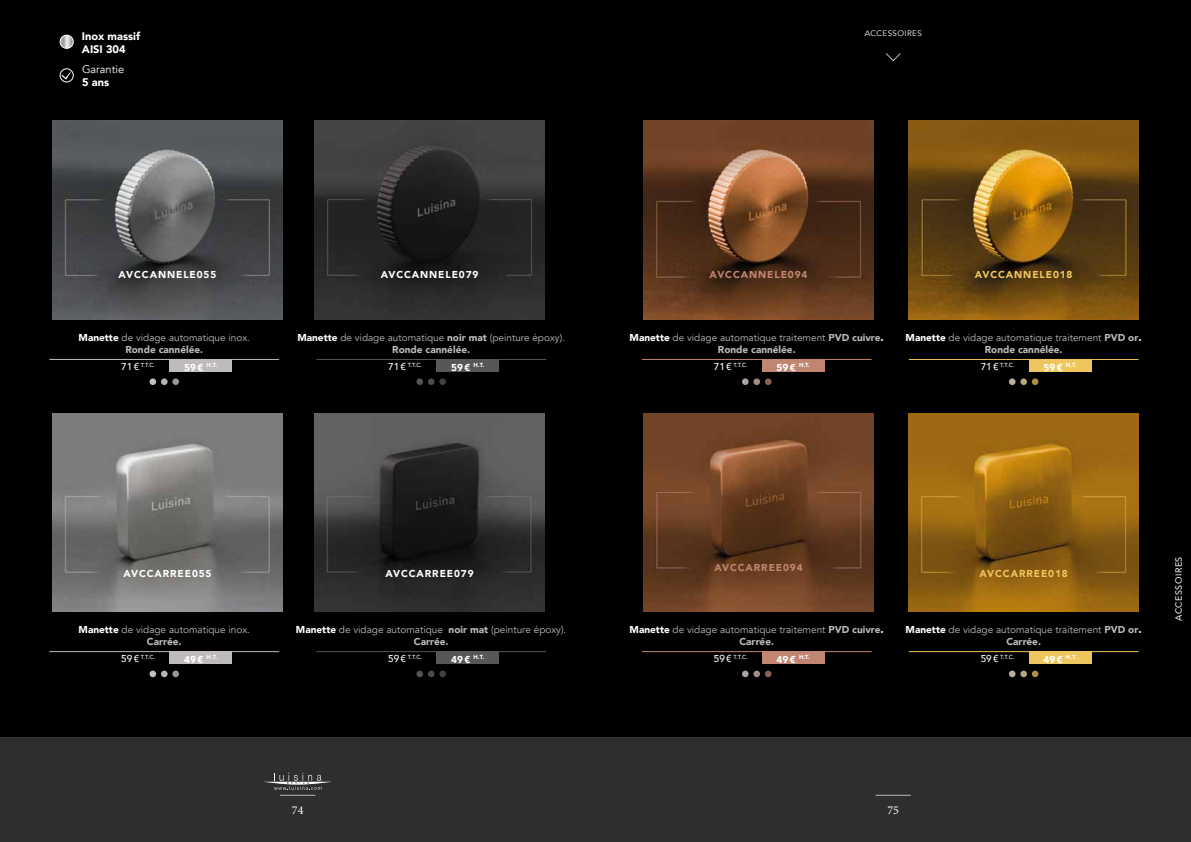
<style>
.page{position:relative;width:1191px;height:842px;background:#000}
.page>*{position:absolute;margin:0;border:0;box-sizing:border-box;transform-origin:0 0}
.t1{font:12px "Minion Pro";color:#fff}
.t2{font:900 11px/13.2px "Avenir";color:#fff}
.t3{font:11px "Avenir";color:#fff}
.t4{font:10px/12px "Avenir";color:#bebbba;text-align:center}
.t5{font:900 10px "Avenir";letter-spacing:.09em;color:#fff}
.t6{font:900 10px "Avenir";letter-spacing:.09em;color:#c18672}
.t7{font:900 10px "Avenir";letter-spacing:.09em;color:#efc65e}
.t8{font:9px "Avenir";letter-spacing:.05em;color:#fff}
.t9{font:8px "Avenir";letter-spacing:.05em;color:#fff}
.t10{font:500 5.8px "Avenir";color:#fff}
.t11{font:900 5.8px "Avenir";color:#fff}
.s1{font-weight:900;color:#fff}
.s2{font-weight:900}
.s3{font-weight:900;font-size:11px;color:#fff}
.s4{font-size:10px}
</style>
<div class="page">
<img style="left:52px;top:121px;width:230px;height:198px">
<img style="left:52px;top:413px;width:230px;height:198px">
<img style="left:643px;top:121px;width:230px;height:198px">
<img style="left:643px;top:413px;width:230px;height:198px">
<img style="left:909px;top:121px;width:229px;height:198px">
<img style="left:909px;top:413px;width:229px;height:198px">
<img style="left:315px;top:121px;width:229px;height:198px">
<img style="left:315px;top:413px;width:229px;height:198px">
<div style="left:0;top:737px;width:1190px;height:105px;background:#2e2e2d"></div>
<hr style="left:875px;top:795px;width:35px;height:1px;background:#bebbba">
<hr style="left:280px;top:795px;width:35px;height:1px;background:#bebbba">
<svg style="left:264px;top:773px;width:68px;height:17px"></svg>
<svg style="left:885px;top:53px;width:16px;height:8px"></svg>
<div style="left:60px;top:68px;width:14px;height:14px;border:1px solid #fff;border-radius:50%"></div>
<svg style="left:60px;top:35px;width:13px;height:13px"></svg>
<div style="left:60px;top:35px;width:14px;height:14px;border:1px solid #fff;border-radius:50%"></div>
<svg style="left:61px;top:72px;width:10px;height:8px"></svg>
<hr style="left:642px;top:359px;width:229px;height:1px;background:#c18672">
<hr style="left:642px;top:651px;width:229px;height:1px;background:#c18672">
<hr style="left:49px;top:651px;width:230px;height:1px;background:#bebbba">
<hr style="left:49px;top:359px;width:230px;height:1px;background:#bebbba">
<hr style="left:909px;top:359px;width:229px;height:1px;background:#efc65e">
<hr style="left:909px;top:651px;width:229px;height:1px;background:#efc65e">
<hr style="left:316px;top:651px;width:230px;height:1px;background:#575757">
<hr style="left:316px;top:359px;width:230px;height:1px;background:#575757">
<div style="left:742px;top:378px;width:6px;height:7px;background:#afa49f;border-radius:50%"></div>
<svg style="left:753px;top:378px;width:7px;height:7px"></svg>
<div style="left:765px;top:378px;width:6px;height:7px;background:#8c6153;border-radius:50%"></div>
<svg style="left:742px;top:671px;width:6px;height:6px"></svg>
<div style="left:753px;top:671px;width:7px;height:6px;background:#a28d84;border-radius:50%"></div>
<svg style="left:765px;top:671px;width:6px;height:6px"></svg>
<div style="left:1009px;top:378px;width:6px;height:7px;background:#b7b0a0;border-radius:50%"></div>
<svg style="left:1020px;top:378px;width:7px;height:7px"></svg>
<svg style="left:1031px;top:378px;width:7px;height:7px"></svg>
<svg style="left:1009px;top:671px;width:6px;height:6px"></svg>
<div style="left:1020px;top:671px;width:7px;height:6px;background:#b4a583;border-radius:50%"></div>
<svg style="left:1031px;top:671px;width:7px;height:6px"></svg>
<svg style="left:149px;top:378px;width:7px;height:7px"></svg>
<svg style="left:161px;top:378px;width:7px;height:7px"></svg>
<svg style="left:172px;top:378px;width:7px;height:7px"></svg>
<div style="left:149px;top:671px;width:7px;height:6px;background:#c4c3c3;border-radius:50%"></div>
<div style="left:161px;top:671px;width:7px;height:6px;background:#b5b4b4;border-radius:50%"></div>
<div style="left:172px;top:671px;width:7px;height:6px;background:#9b9998;border-radius:50%"></div>
<div style="left:416px;top:378px;width:7px;height:7px;background:#535353;border-radius:50%"></div>
<div style="left:428px;top:378px;width:6px;height:7px;background:#4d4c4c;border-radius:50%"></div>
<div style="left:439px;top:378px;width:7px;height:7px;background:#424140;border-radius:50%"></div>
<div style="left:416px;top:671px;width:7px;height:6px;background:#535353;border-radius:50%"></div>
<svg style="left:428px;top:671px;width:6px;height:6px"></svg>
<div style="left:439px;top:671px;width:7px;height:6px;background:#424140;border-radius:50%"></div>
<div style="left:762px;top:359px;width:62px;height:13px;background:#c18672"></div>
<div style="left:762px;top:652px;width:62px;height:12px;background:#c18672"></div>
<div style="left:169px;top:652px;width:63px;height:12px;background:#bebbba"></div>
<div style="left:169px;top:359px;width:63px;height:13px;background:#bebbba"></div>
<div style="left:1029px;top:359px;width:62px;height:13px;background:#efc65e"></div>
<div style="left:1029px;top:652px;width:62px;height:12px;background:#efc65e"></div>
<div style="left:436px;top:652px;width:63px;height:12px;background:#575757"></div>
<div style="left:436px;top:359px;width:63px;height:13px;background:#575757"></div>
<p class="t2" style="left:82px;top:30px;width:60px">Inox massif<br>AISI 304</p>
<p class="t3" style="left:82px;top:62px;width:44px">Garantie</p>
<p class="t2" style="left:82px;top:76px;width:29px">5 ans</p>
<p class="t5" style="left:119px;top:269px;width:99px">AVCCANNELE055</p>
<p class="t9" style="left:864px;top:29px;width:59px">ACCESSOIRES</p>
<p class="t5" style="left:381px;top:266px;width:99px">AVCCANNELE079</p>
<p class="t6" style="left:709px;top:266px;width:99px">AVCCANNELE094</p>
<p class="t7" style="left:974px;top:266px;width:99px">AVCCANNELE018</p>
<p class="t4" style="left:79px;top:331px;width:173px"><span class="s1">Manette</span> de vidage automatique inox.<br><span class="s2">Ronde cannélée.</span></p>
<p class="t4" style="left:905px;top:331px;width:237px"><span class="s1">Manette</span> de vidage automatique traitement <span class="s2">PVD or</span><span class="s3">.<br></span><span class="s2">Ronde cannélée.</span></p>
<p class="t4" style="left:297px;top:331px;width:269px"><span class="s1">Manette</span> de vidage automatique <span class="s2">noir mat</span> (peinture époxy).<br><span class="s2">Ronde cannélée.</span></p>
<p class="t4" style="left:629px;top:331px;width:256px"><span class="s1">Manette</span> de vidage automatique traitement <span class="s2">PVD cuivre</span><span class="s3">.<br></span><span class="s2">Ronde cannélée.</span></p>
<p class="t10" style="left:121px;top:361px;width:35px"><span class="s4">71 €</span> T.T.C.</p>
<p class="t11" style="left:184px;top:362px;width:34px"><span class="s4">59€</span> H.T.</p>
<p class="t10" style="left:980px;top:361px;width:35px"><span class="s4">71 €</span> T.T.C.</p>
<p class="t11" style="left:1043px;top:362px;width:34px"><span class="s4">59€</span> H.T.</p>
<p class="t10" style="left:388px;top:361px;width:35px"><span class="s4">71 €</span> T.T.C.</p>
<p class="t11" style="left:451px;top:362px;width:34px"><span class="s4">59€</span> H.T.</p>
<p class="t10" style="left:714px;top:361px;width:35px"><span class="s4">71 €</span> T.T.C.</p>
<p class="t11" style="left:776px;top:362px;width:34px"><span class="s4">59€</span> H.T.</p>
<p class="t5" style="left:123px;top:568px;width:90px">AVCCARREE055</p>
<p class="t6" style="left:714px;top:559px;width:90px">AVCCARREE094</p>
<p class="t5" style="left:385px;top:565px;width:90px">AVCCARREE079</p>
<p class="t7" style="left:979px;top:565px;width:90px">AVCCARREE018</p>
<p class="t8" style="left:1173px;top:621px;width:66px;rotate:-90deg">ACCESSOIRES</p>
<p class="t4" style="left:79px;top:623px;width:173px"><span class="s1">Manette</span> de vidage automatique inox.<br><span class="s2">Carrée.</span></p>
<p class="t4" style="left:296px;top:623px;width:272px"><span class="s1">Manette</span> de vidage automatique <span class="s2">noir mat</span> (peinture époxy).<br><span class="s2">Carrée.</span></p>
<p class="t4" style="left:629px;top:623px;width:256px"><span class="s1">Manette</span> de vidage automatique traitement <span class="s2">PVD cuivre</span><span class="s3">.<br></span><span class="s2">Carrée.</span></p>
<p class="t4" style="left:905px;top:623px;width:237px"><span class="s1">Manette</span> de vidage automatique traitement <span class="s2">PVD or</span><span class="s3">.<br></span><span class="s2">Carrée.</span></p>
<p class="t10" style="left:121px;top:653px;width:35px"><span class="s4">59 €</span> T.T.C.</p>
<p class="t11" style="left:184px;top:654px;width:34px"><span class="s4">49€</span> H.T.</p>
<p class="t10" style="left:388px;top:653px;width:35px"><span class="s4">59 €</span> T.T.C.</p>
<p class="t11" style="left:451px;top:654px;width:34px"><span class="s4">49€</span> H.T.</p>
<p class="t10" style="left:714px;top:653px;width:35px"><span class="s4">59 €</span> T.T.C.</p>
<p class="t11" style="left:776px;top:654px;width:34px"><span class="s4">49€</span> H.T.</p>
<p class="t10" style="left:980px;top:653px;width:35px"><span class="s4">59 €</span> T.T.C.</p>
<p class="t11" style="left:1043px;top:654px;width:34px"><span class="s4">49€</span> H.T.</p>
<p class="t1" style="left:292px;top:802px;width:13px">74</p>
<p class="t1" style="left:887px;top:802px;width:13px">75</p>
</div>
